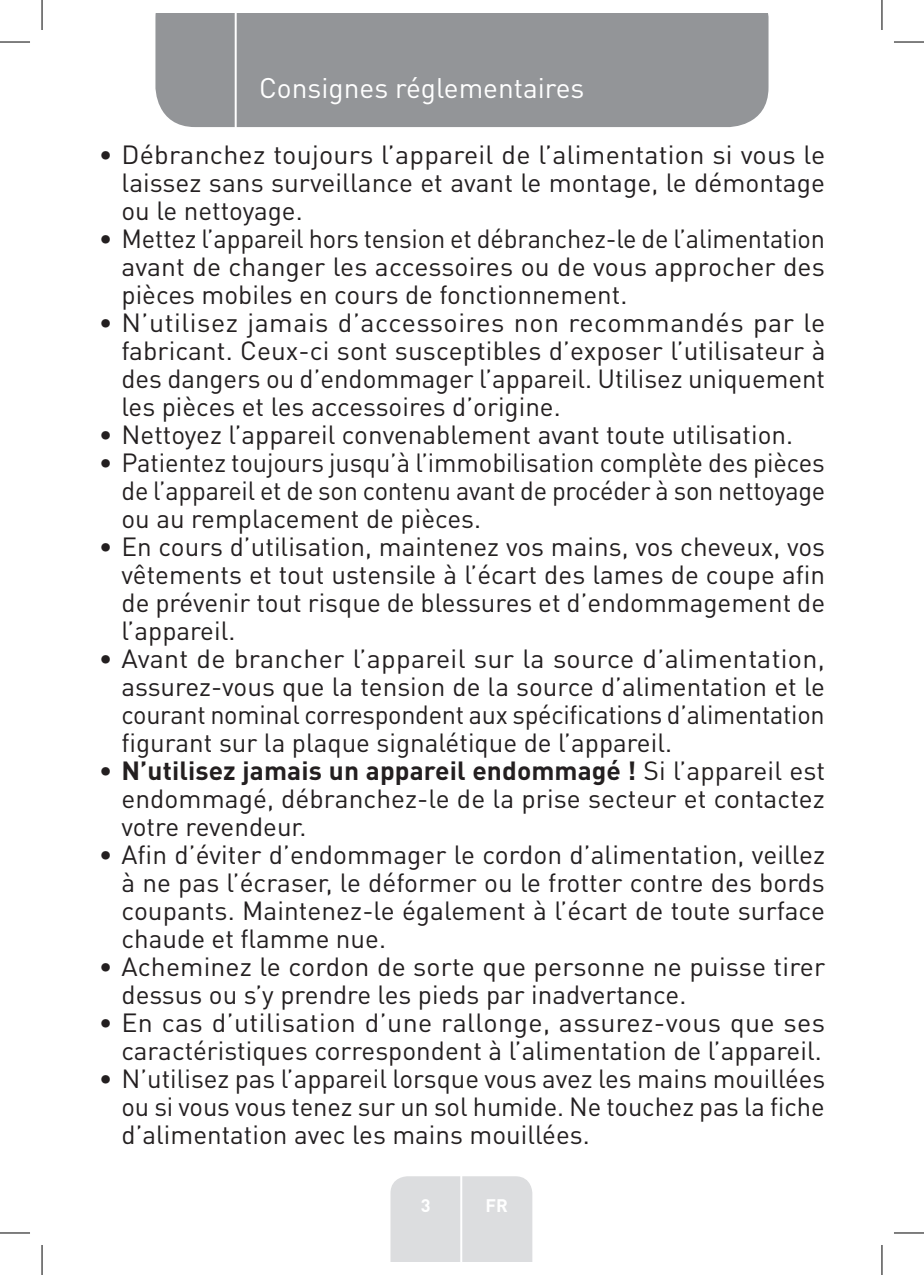
<style>
.page{position:relative;width:924px;height:1275px;background:#fff}
.page>*{position:absolute;margin:0;border:0;box-sizing:border-box;transform-origin:0 0}
.t1{font:28px "DIN Pro";color:#fff}
.t2{font:26px/28px "DIN Pro";color:#231f20;text-align:justify}
.t3{font:700 18px "DIN Pro";color:#fff}
.s1{font-weight:700}
</style>
<div class="page">
<div style="left:155px;top:14px;width:613px;height:113px;background:#939598"></div>
<div style="left:390px;top:1176px;width:142px;height:85px;background:#dcdddf"></div>
<hr style="left:460px;top:1153px;width:2px;height:108px;background:#fff">
<hr style="left:234px;top:14px;width:2px;height:116px;background:#fff">
<hr style="left:0;top:42px;width:30px;height:1px;background:#000">
<hr style="left:893px;top:42px;width:30px;height:1px;background:#000">
<hr style="left:0;top:1232px;width:30px;height:1px;background:#000">
<hr style="left:893px;top:1232px;width:30px;height:1px;background:#000">
<hr style="left:42px;top:0;width:1px;height:30px;background:#000">
<hr style="left:42px;top:1245px;width:1px;height:30px;background:#000">
<hr style="left:881px;top:0;width:1px;height:30px;background:#000">
<hr style="left:881px;top:1245px;width:1px;height:30px;background:#000">
<p class="t1" style="left:259px;top:69px;width:326px">Consignes réglementaires</p>
<p class="t2" style="left:121px;top:139px;width:705px;text-indent:-23px">• Débranchez toujours l’appareil de l’alimentation si vous le laissez sans surveillance et avant le montage, le démontage ou le nettoyage.</p>
<p class="t2" style="left:121px;top:223px;width:704px;text-indent:-23px">• Mettez l’appareil hors tension et débranchez-le de l’alimentation avant de changer les accessoires ou de vous approcher des pièces mobiles en cours de fonctionnement.</p>
<p class="t2" style="left:121px;top:307px;width:705px;text-indent:-23px">• N’utilisez jamais d’accessoires non recommandés par le fabricant. Ceux-ci sont susceptibles d’exposer l’utilisateur à des dangers ou d’endommager l’appareil. Utilisez uniquement les pièces et les accessoires d’origine.</p>
<p class="t2" style="left:99px;top:419px;width:695px">• Nettoyez l’appareil convenablement avant toute utilisation.</p>
<p class="t2" style="left:121px;top:447px;width:705px;text-indent:-23px">• Patientez toujours jusqu’à l’immobilisation complète des pièces de l’appareil et de son contenu avant de procéder à son nettoyage ou au remplacement de pièces.</p>
<p class="t2" style="left:121px;top:531px;width:704px;text-indent:-23px">• En cours d’utilisation, maintenez vos mains, vos cheveux, vos vêtements et tout ustensile à l’écart des lames de coupe afin de prévenir tout risque de blessures et d’endommagement de l’appareil.</p>
<p class="t2" style="left:121px;top:643px;width:704px;text-indent:-23px">• Avant de brancher l’appareil sur la source d’alimentation, assurez-vous que la tension de la source d’alimentation et le courant nominal correspondent aux spécifications d’alimentation figurant sur la plaque signalétique de l’appareil.</p>
<p class="t2" style="left:121px;top:755px;width:705px;text-indent:-23px">• <span class="s1">N’utilisez jamais un appareil endommagé !</span> Si l’appareil est endommagé, débranchez-le de la prise secteur et contactez votre revendeur.</p>
<p class="t2" style="left:121px;top:839px;width:704px;text-indent:-23px">• Afin d’éviter d’endommager le cordon d’alimentation, veillez à ne pas l’écraser, le déformer ou le frotter contre des bords coupants. Maintenez-le également à l’écart de toute surface chaude et flamme nue.</p>
<p class="t2" style="left:121px;top:951px;width:704px;text-indent:-23px">• Acheminez le cordon de sorte que personne ne puisse tirer dessus ou s’y prendre les pieds par inadvertance.</p>
<p class="t2" style="left:99px;top:1007px;width:727px;text-align:right">• En cas d’utilisation d’une rallonge, assurez-vous que ses caractéristiques correspondent à l’alimentation de l’appareil.</p>
<p class="t2" style="left:121px;top:1063px;width:705px;text-indent:-23px">• N’utilisez pas l’appareil lorsque vous avez les mains mouillées ou si vous vous tenez sur un sol humide. Ne touchez pas la fiche d’alimentation avec les mains mouillées.</p>
<p class="t3" style="left:420px;top:1192px;width:11px">3</p>
<p class="t3" style="left:485px;top:1192px;width:24px">FR</p>
</div>
